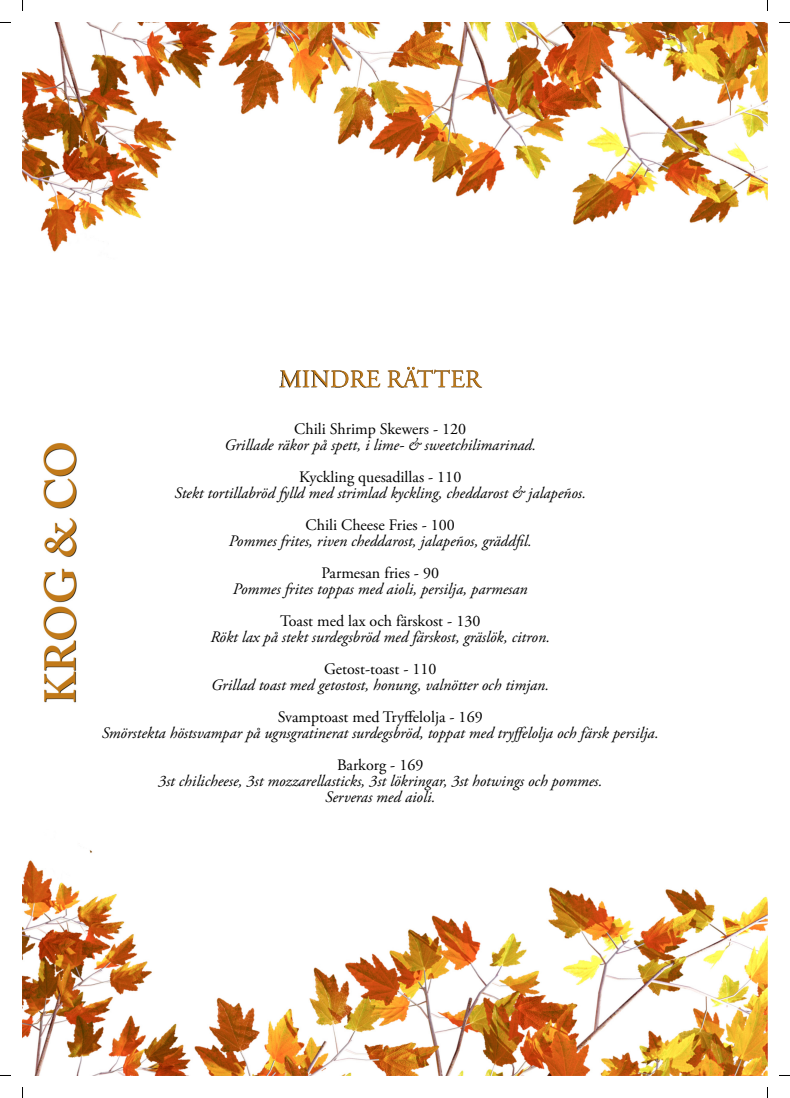
<style>
.page{position:relative;width:790px;height:1098px;background:#fff}
.page>*{position:absolute;margin:0;border:0;box-sizing:border-box;transform-origin:0 0}
.t1{font:25px "Adobe Garamond Pro";color:#c17a19}
.t2{font:italic 16px/16px "Adobe Garamond Pro";color:#000;text-align:center}
.t3{font:16px "Adobe Garamond Pro";color:#000}
</style>
<div class="page">
<img style="left:22px;top:22px;width:745px;height:1053px">
<img style="left:268px;top:359px;width:236px;height:41px">
<h1 class="t1" style="left:279px;top:364px;width:203px">MINDRE RÄTTER</h1>
<p class="t3" style="left:294px;top:419px;width:173px">Chili Shrimp Skewers - 120</p>
<p class="t2" style="left:224px;top:437px;width:313px">Grillade räkor på spett, i lime- &amp; sweetchilimarinad.</p>
<p class="t3" style="left:299px;top:467px;width:163px">Kyckling quesadillas - 110</p>
<p class="t2" style="left:174px;top:485px;width:413px">Stekt tortillabröd fylld med strimlad kyckling, cheddarost &amp; jalapeños.</p>
<p class="t3" style="left:305px;top:515px;width:151px">Chili Cheese Fries - 100</p>
<p class="t2" style="left:229px;top:533px;width:304px">Pommes frites, riven cheddarost, jalapeños, gräddfil.</p>
<p class="t3" style="left:321px;top:563px;width:119px">Parmesan fries - 90</p>
<p class="t2" style="left:233px;top:581px;width:296px">Pommes frites toppas med aioli, persilja, parmesan</p>
<p class="t3" style="left:280px;top:611px;width:202px">Toast med lax och färskost - 130</p>
<p class="t2" style="left:210px;top:629px;width:341px">Rökt lax på stekt surdegsbröd med färskost, gräslök, citron.</p>
<p class="t3" style="left:324px;top:659px;width:114px">Getost-toast - 110</p>
<p class="t2" style="left:211px;top:677px;width:339px">Grillad toast med getostost, honung, valnötter och timjan.</p>
<p class="t3" style="left:278px;top:707px;width:206px">Svamptoast med Tryffelolja - 169</p>
<p class="t2" style="left:102px;top:725px;width:558px">Smörstekta höstsvampar på ugnsgratinerat surdegsbröd, toppat med tryffelolja och färsk persilja.</p>
<p class="t3" style="left:337px;top:755px;width:88px">Barkorg - 169</p>
<p class="t2" style="left:158px;top:773px;width:445px">3st chilicheese, 3st mozzarellasticks, 3st lökringar, 3st hotwings och pommes.<br>Serveras med aioli.</p>
</div>
